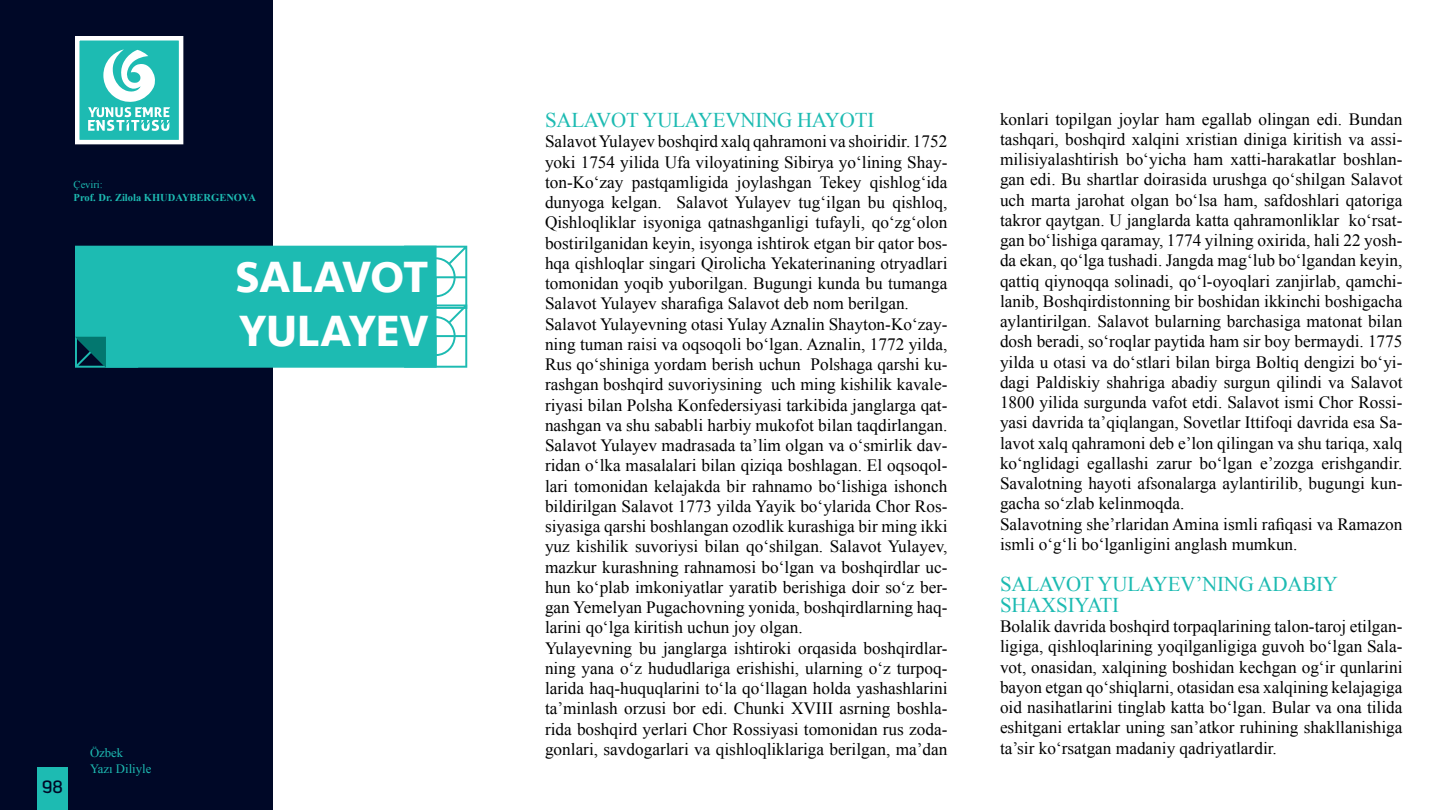
<style>
.page{position:relative;width:1440px;height:810px;background:#fff}
.page>*{position:absolute;margin:0;border:0;box-sizing:border-box;transform-origin:0 0}
.t1{font:700 45px/54px "Seravek";color:#fff}
.t2{font:22.5px "Kautiva Pro";color:#000827}
.t3{font:21px/21px "Times New Roman";letter-spacing:-.01em;color:#1dbbb2}
.t4{font:17.25px/20.2px "Times New Roman";color:#000}
.t5{font:12.75px/15.3px "Times New Roman";color:#1dbbb2}
.t6{font:700 10.5px "Times New Roman";color:#1dbbb2}
.t7{font:10.5px "Times New Roman";color:#1dbbb2}
</style>
<div class="page">
<div style="left:0;top:0;width:273px;height:810px;background:#000827"></div>
<div style="left:75px;top:36px;width:108px;height:108px;background:#1dbbb2;border:4px solid #fff"></div>
<svg style="left:88px;top:49px;width:82px;height:82px"></svg>
<div style="left:38px;top:767px;width:30px;height:43px;background:#1dbbb2"></div>
<svg style="left:75px;top:246px;width:392px;height:122px"></svg>
<p class="t7" style="left:74px;top:178px;width:31px">Çeviri:</p>
<p class="t6" style="left:74px;top:190px;width:184px">Prof. Dr. Zilola KHUDAYBERGENOVA</p>
<h1 class="t1" style="left:236px;top:249px;width:194px">SALAVOT<br>YULAYEV</h1>
<h2 class="t2" style="left:42px;top:774px;width:22px">98</h2>
<p class="t5" style="left:90px;top:745px;width:63px">Özbek<br>Yazı Diliyle</p>
<p class="t3" style="left:545px;top:109px;width:331px">SALAVOT YULAYEVNING HAYOTI</p>
<p class="t4" style="left:545px;top:131px;width:404px">Salavot Yulayev boshqird xalq qahramoni va shoiridir. 1752 yoki 1754 yilida Ufa viloyatining Sibirya yo‘lining Shay&shy;ton-Ko‘zay pastqamligida joylashgan Tekey qishlog‘ida dunyoga kelgan. Salavot Yulayev tug‘ilgan bu qishloq, Qishloqliklar isyoniga qatnashganligi tufayli, qo‘zg‘olon bostirilganidan keyin, isyonga ishtirok etgan bir qator bos&shy;hqa qishloqlar singari Qirolicha Yekaterinaning otryadlari tomonidan yoqib yuborilgan. Bugungi kunda bu tumanga Salavot Yulayev sharafiga Salavot deb nom berilgan.<br>Salavot Yulayevning otasi Yulay Aznalin Shayton-Ko‘zay&shy;ning tuman raisi va oqsoqoli bo‘lgan. Aznalin, 1772 yilda, Rus qo‘shiniga yordam berish uchun Polshaga qarshi ku&shy;rashgan boshqird suvoriysining uch ming kishilik kavale&shy;riyasi bilan Polsha Konfedersiyasi tarkibida janglarga qat&shy;nashgan va shu sababli harbiy mukofot bilan taqdirlangan.<br>Salavot Yulayev madrasada ta’lim olgan va o‘smirlik dav&shy;ridan o‘lka masalalari bilan qiziqa boshlagan. El oqsoqol&shy;lari tomonidan kelajakda bir rahnamo bo‘lishiga ishonch bildirilgan Salavot 1773 yilda Yayik bo‘ylarida Chor Ros&shy;siyasiga qarshi boshlangan ozodlik kurashiga bir ming ikki yuz kishilik suvoriysi bilan qo‘shilgan. Salavot Yulayev, mazkur kurashning rahnamosi bo‘lgan va boshqirdlar uc&shy;hun ko‘plab imkoniyatlar yaratib berishiga doir so‘z ber&shy;gan Yemelyan Pugachovning yonida, boshqirdlarning haq&shy;larini qo‘lga kiritish uchun joy olgan.<br>Yulayevning bu janglarga ishtiroki orqasida boshqirdlar&shy;ning yana o‘z hududlariga erishishi, ularning o‘z turpoq&shy;larida haq-huquqlarini to‘la qo‘llagan holda yashashlarini ta’minlash orzusi bor edi. Chunki XVIII asrning boshla&shy;rida boshqird yerlari Chor Rossiyasi tomonidan rus zoda&shy;gonlari, savdogarlari va qishloqliklariga berilgan, ma’dan</p>
<p class="t4" style="left:1000px;top:108px;width:404px">konlari topilgan joylar ham egallab olingan edi. Bundan tashqari, boshqird xalqini xristian diniga kiritish va assi&shy;milisiyalashtirish bo‘yicha ham xatti-harakatlar boshlan&shy;gan edi. Bu shartlar doirasida urushga qo‘shilgan Salavot uch marta jarohat olgan bo‘lsa ham, safdoshlari qatoriga takror qaytgan. U janglarda katta qahramonliklar ko‘rsat&shy;gan bo‘lishiga qaramay, 1774 yilning oxirida, hali 22 yosh&shy;da ekan, qo‘lga tushadi. Jangda mag‘lub bo‘lgandan keyin, qattiq qiynoqqa solinadi, qo‘l-oyoqlari zanjirlab, qamchi&shy;lanib, Boshqirdistonning bir boshidan ikkinchi boshigacha aylantirilgan. Salavot bularning barchasiga matonat bilan dosh beradi, so‘roqlar paytida ham sir boy bermaydi. 1775 yilda u otasi va do‘stlari bilan birga Boltiq dengizi bo‘yi&shy;dagi Paldiskiy shahriga abadiy surgun qilindi va Salavot 1800 yilida surgunda vafot etdi. Salavot ismi Chor Rossi&shy;yasi davrida ta’qiqlangan, Sovetlar Ittifoqi davrida esa Sa&shy;lavot xalq qahramoni deb e’lon qilingan va shu tariqa, xalq ko‘nglidagi egallashi zarur bo‘lgan e’zozga erishgandir.<br>Savalotning hayoti afsonalarga aylantirilib, bugungi kun&shy;gacha so‘zlab kelinmoqda.<br>Salavotning she’rlaridan Amina ismli rafiqasi va Ramazon ismli o‘g‘li bo‘lganligini anglash mumkun.</p>
<p class="t3" style="left:1000px;top:573px;width:340px">SALAVOT YULAYEV’NING ADABIY<br>SHAXSIYATI</p>
<p class="t4" style="left:1000px;top:616px;width:404px;text-align:justify">Bolalik davrida boshqird torpaqlarining talon-taroj etilgan&shy;ligiga, qishloqlarining yoqilganligiga guvoh bo‘lgan Sala&shy;vot, onasidan, xalqining boshidan kechgan og‘ir qunlarini bayon etgan qo‘shiqlarni, otasidan esa xalqining kelajagiga oid nasihatlarini tinglab katta bo‘lgan. Bular va ona tilida eshitgani ertaklar uning san’atkor ruhining shakllanishiga ta’sir ko‘rsatgan madaniy qadriyatlardir.</p>
</div>
